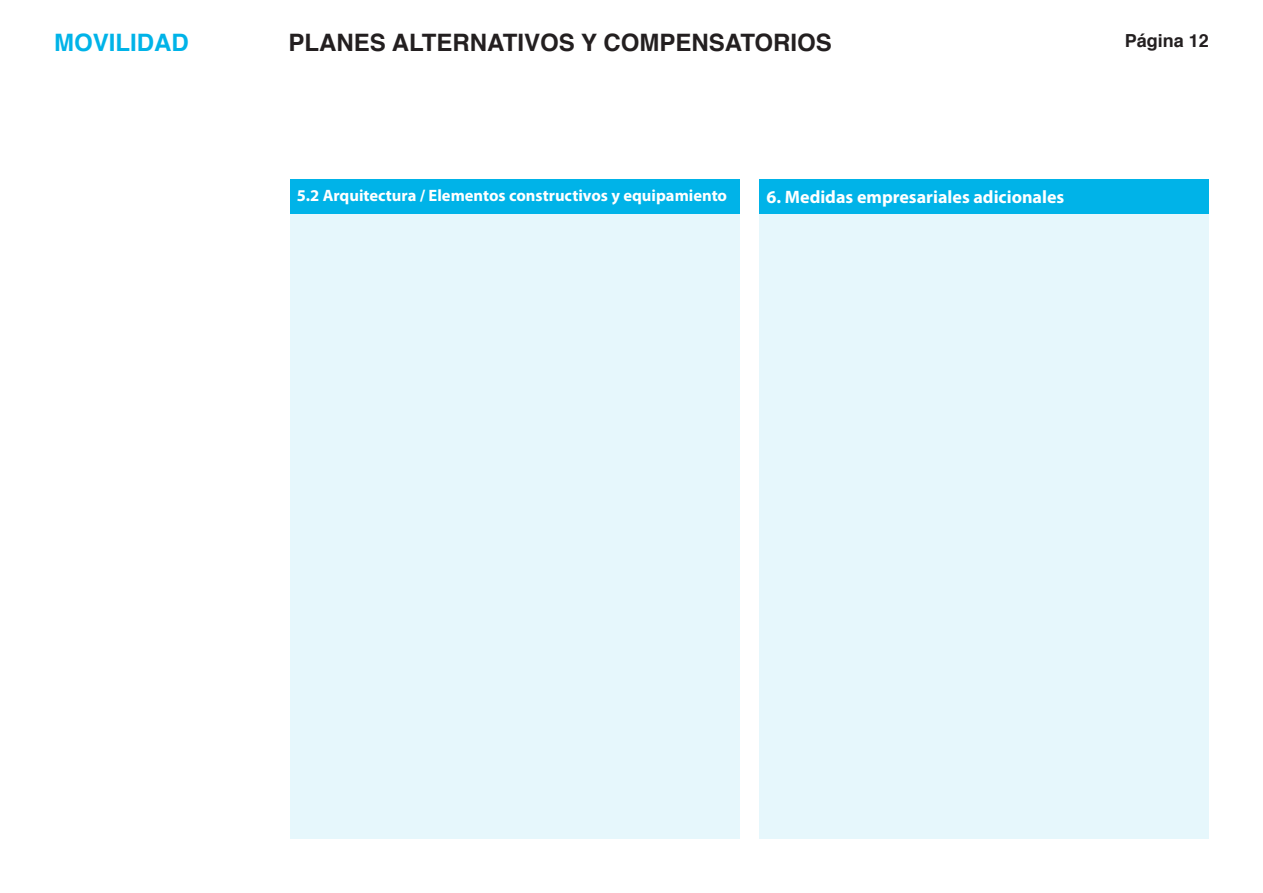
<style>
.page{position:relative;width:1263px;height:893px;background:#fff}
.page>*{position:absolute;margin:0;border:0;box-sizing:border-box;transform-origin:0 0}
.t1{font:700 24px "Helvetica";color:#231f20}
.t2{font:700 24px "Helvetica";color:#00b3e8}
.t3{font:700 18px "Myriad Pro";color:#fff}
.t4{font:700 18px "Helvetica";color:#231f20}
.t5{font:700 16.5px "Myriad Pro";color:#fff}
</style>
<div class="page">
<div style="left:290px;top:214px;width:450px;height:625px;background:#e6f7fc"></div>
<div style="left:759px;top:214px;width:450px;height:625px;background:#e6f7fc"></div>
<div style="left:290px;top:179px;width:450px;height:34px;background:#00b3e8"></div>
<div style="left:759px;top:179px;width:450px;height:34px;background:#00b3e8"></div>
<p class="t2" style="left:54px;top:23px;width:136px">MOVILIDAD</p>
<p class="t1" style="left:289px;top:23px;width:545px">PLANES ALTERNATIVOS Y COMPENSATORIOS</p>
<p class="t4" style="left:1125px;top:26px;width:86px">Página 12</p>
<p class="t5" style="left:297px;top:185px;width:432px">5.2 Arquitectura / Elementos constructivos y equipamiento</p>
<p class="t3" style="left:766px;top:185px;width:299px">6. Medidas empresariales adicionales</p>
</div>
